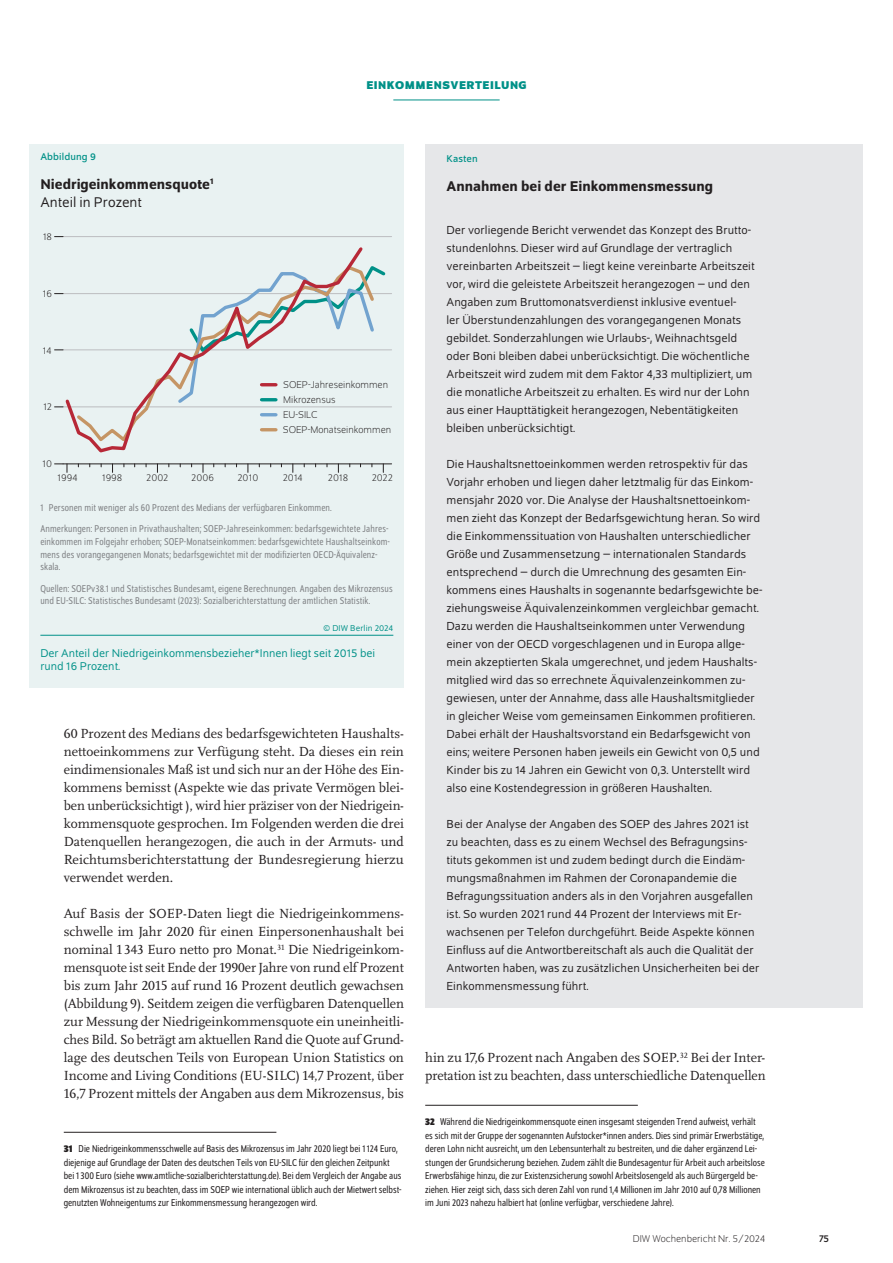
<style>
.page{position:relative;width:893px;height:1263px;background:#fff}
.page>*{position:absolute;margin:0;border:0;box-sizing:border-box;transform-origin:0 0}
.t1{font:500 15px "Schumpeter";color:#231f20}
.t2{font:15px "Schumpeter Blond";color:#231f20}
.t3{font:13.8px/18px "Scala Pro";color:#231f20;text-align:justify}
.t4{font:12.3px/18px "Schumpeter Blond";letter-spacing:.005em;color:#231f20}
.t5{font:12px/13.5px "Schumpeter Blond";color:#009188}
.t6{font:700 12px "Schumpeter";color:#009188}
.t7{font:semi-condensed 10.5px/13.5px "Schumpeter Blond";color:#231f20}
.t8{font:semi-condensed 10.5px/12.8px "Schumpeter Blond";letter-spacing:.01em;color:#808285}
.t9{font:300 10.5px/15px "Schumpeter";color:#231f20}
.t10{font:10.5px "Schumpeter";letter-spacing:.01em;color:#009188}
.t11{font:10.5px "Schumpeter";color:#231f20}
.t12{font:9px "Schumpeter Blond";letter-spacing:.01em;color:#009188}
.s1{font-family:"Schumpeter";font-weight:700}
</style>
<div class="page">
<hr style="left:393px;top:100px;width:107px;height:1px;background:#009188">
<hr style="left:64px;top:1132px;width:212px;height:1px;background:#231f20">
<hr style="left:425px;top:1105px;width:213px;height:1px;background:#231f20">
<div style="left:425px;top:144px;width:438px;height:863px;background:#e6e7e9"></div>
<div style="left:30px;top:144px;width:374px;height:543px;background:#e9f2f2"></div>
<hr style="left:63px;top:407px;width:329px;height:1px;background:#bcbdc0">
<hr style="left:63px;top:350px;width:329px;height:1px;background:#bcbdc0">
<hr style="left:63px;top:293px;width:329px;height:1px;background:#bcbdc0">
<hr style="left:63px;top:236px;width:329px;height:1px;background:#bcbdc0">
<hr style="left:63px;top:464px;width:329px;height:1px;background:#231f20">
<svg style="left:55px;top:464px;width:13px;height:8px"></svg>
<svg style="left:365px;top:266px;width:12px;height:142px"></svg>
<svg style="left:63px;top:247px;width:302px;height:206px"></svg>
<hr style="left:40px;top:635px;width:353px;height:1px;background:#009188">
<p class="t6" style="left:366px;top:79px;width:17px">EINKOMMENSVERTEILUNG</p>
<p class="t10" style="left:40px;top:151px;width:57px">Abbildung 9</p>
<p class="t1" style="left:40px;top:176px;width:175px">Niedrigeinkommensquote<sup>1</sup></p>
<p class="t2" style="left:40px;top:194px;width:103px">Anteil in Prozent</p>
<p class="t9" style="left:43px;top:229px;width:10px">18</p>
<p class="t9" style="left:43px;top:286px;width:11px">16</p>
<p class="t9" style="left:43px;top:343px;width:10px">14</p>
<p class="t9" style="left:43px;top:399px;width:10px">12</p>
<p class="t9" style="left:43px;top:456px;width:11px">10</p>
<p class="t9" style="left:283px;top:378px;width:110px">SOEP-Jahreseinkommen<br>Mikrozensus<br>EU-SILC<br>SOEP-Monatseinkommen</p>
<p class="t9" style="left:58px;top:471px;width:22px">1994</p>
<p class="t9" style="left:102px;top:471px;width:22px">1998</p>
<p class="t9" style="left:146px;top:471px;width:24px">2002</p>
<p class="t9" style="left:191px;top:471px;width:24px">2006</p>
<p class="t9" style="left:237px;top:471px;width:22px">2010</p>
<p class="t9" style="left:283px;top:471px;width:22px">2014</p>
<p class="t9" style="left:328px;top:471px;width:22px">2018</p>
<p class="t9" style="left:372px;top:471px;width:23px">2022</p>
<p class="t8" style="left:40px;top:497px;width:350px;line-height:21.3px">1 Personen mit weniger als 60 Prozent des Medians der verfügbaren Einkommen.<br>Anmerkungen: Personen in Privathaushalten; SOEP-Jahreseinkommen: bedarfsgewichtete Jahres-</p>
<p class="t8" style="left:40px;top:535px;width:351px">einkommen im Folgejahr erhoben; SOEP-Monatseinkommen: bedarfsgewichtete Haushaltseinkom&shy;mens des vorangegangenen Monats; bedarfsgewichtet mit der modifizierten OECD-Äquivalenz&shy;skala.</p>
<p class="t8" style="left:40px;top:582px;width:354px">Quellen: SOEPv38.1 und Statistisches Bundesamt, eigene Berechnungen. Angaben des Mikrozensus und EU-SILC: Statistisches Bundesamt (2023): Sozialberichterstattung der amtlichen Statistik.</p>
<p class="t12" style="left:323px;top:623px;width:72px">© DIW Berlin 2024</p>
<p class="t5" style="left:40px;top:647px;width:336px">Der Anteil der Niedrigeinkommensbezieher*Innen liegt seit 2015 bei rund 16 Prozent.</p>
<p class="t3" style="left:64px;top:724px;width:342px">60 Prozent des Medians des bedarfsgewichteten Haushalts&shy;nettoeinkommens zur Verfügung steht. Da dieses ein rein eindimensionales Maß ist und sich nur an der Höhe des Ein&shy;kommens bemisst (Aspekte wie das private Vermögen blei&shy;ben unberücksichtigt ), wird hier präziser von der Niedrigein&shy;kommensquote gesprochen. Im Folgenden werden die drei Datenquellen herangezogen, die auch in der Armuts- und Reichtumsberichterstattung der Bundesregierung hierzu verwendet werden.</p>
<p class="t3" style="left:64px;top:904px;width:342px">Auf Basis der SOEP-Daten liegt die Niedrigeinkommens&shy;schwelle im Jahr 2020 für einen Einpersonenhaushalt bei nominal 1 343 Euro netto pro Monat.<sup>31</sup> Die Niedrigeinkom&shy;mensquote ist seit Ende der 1990er Jahre von rund elf Prozent bis zum Jahr 2015 auf rund 16 Prozent deutlich gewachsen (Abbildung 9). Seitdem zeigen die verfügbaren Datenquellen zur Messung der Niedrigeinkommensquote ein uneinheitli&shy;ches Bild. So beträgt am aktuellen Rand die Quote auf Grund&shy;lage des deutschen Teils von European Union Statistics on Income and Living Conditions (EU-SILC) 14,7 Prozent, über 16,7 Prozent mittels der Angaben aus dem Mikrozensus, bis</p>
<p class="t7" style="left:64px;top:1142px;width:339px"><span class="s1">31</span> Die Niedrigeinkommensschwelle auf Basis des Mikrozensus im Jahr 2020 liegt bei 1124 Euro, diejenige auf Grundlage der Daten des deutschen Teils von EU-SILC für den gleichen Zeitpunkt bei 1300 Euro (siehe www.amtliche-sozialberichterstattung.de). Bei dem Vergleich der Angabe aus dem Mikrozensus ist zu beachten, dass im SOEP wie international üblich auch der Mietwert selbst&shy;genutzten Wohneigentums zur Einkommensmessung herangezogen wird.</p>
<p class="t10" style="left:446px;top:153px;width:33px">Kasten</p>
<p class="t1" style="left:446px;top:178px;width:268px">Annahmen bei der Einkommensmessung</p>
<p class="t4" style="left:446px;top:221px;width:310px">Der vorliegende Bericht verwendet das Konzept des Brutto&shy;stundenlohns. Dieser wird auf Grundlage der vertraglich vereinbarten Arbeitszeit – liegt keine vereinbarte Arbeitszeit vor, wird die geleistete Arbeitszeit herangezogen – und den Angaben zum Bruttomonatsverdienst inklusive eventuel-<br>ler Überstundenzahlungen des vorangegangenen Monats gebildet. Sonderzahlungen wie Urlaubs-, Weihnachtsgeld oder Boni bleiben dabei unberücksichtigt. Die wöchentliche Arbeitszeit wird zudem mit dem Faktor 4,33 multipliziert, um die monatliche Arbeitszeit zu erhalten. Es wird nur der Lohn aus einer Haupttätigkeit herangezogen, Nebentätigkeiten bleiben unberücksichtigt.</p>
<p class="t4" style="left:446px;top:455px;width:317px">Die Haushaltsnettoeinkommen werden retrospektiv für das Vorjahr erhoben und liegen daher letztmalig für das Einkom&shy;mensjahr 2020 vor. Die Analyse der Haushaltsnettoeinkom&shy;men zieht das Konzept der Bedarfsgewichtung heran. So wird die Einkommenssituation von Haushalten unterschiedlicher Größe und Zusammensetzung – internationalen Standards entsprechend – durch die Umrechnung des gesamten Ein&shy;kommens eines Haushalts in sogenannte bedarfsgewichte be&shy;ziehungsweise Äquivalenzeinkommen vergleichbar gemacht.<br>Dazu werden die Haushaltseinkommen unter Verwendung einer von der OECD vorgeschlagenen und in Europa allge&shy;mein akzeptierten Skala umgerechnet, und jedem Haushalts&shy;mitglied wird das so errechnete Äquivalenzeinkommen zu&shy;gewiesen, unter der Annahme, dass alle Haushaltsmitglieder in gleicher Weise vom gemeinsamen Einkommen profitieren.<br>Dabei erhält der Haushaltsvorstand ein Bedarfsgewicht von eins; weitere Personen haben jeweils ein Gewicht von 0,5 und Kinder bis zu 14 Jahren ein Gewicht von 0,3. Unterstellt wird also eine Kostendegression in größeren Haushalten.</p>
<p class="t4" style="left:446px;top:816px;width:314px">Bei der Analyse der Angaben des SOEP des Jahres 2021 ist zu beachten, dass es zu einem Wechsel des Befragungsins&shy;tituts gekommen ist und zudem bedingt durch die Eindäm&shy;mungsmaßnahmen im Rahmen der Coronapandemie die Befragungssituation anders als in den Vorjahren ausgefallen ist. So wurden 2021 rund 44 Prozent der Interviews mit Er&shy;wachsenen per Telefon durchgeführt. Beide Aspekte können Einfluss auf die Antwortbereitschaft als auch die Qualität der Antworten haben, was zu zusätzlichen Unsicherheiten bei der Einkommensmessung führt.</p>
<p class="t3" style="left:425px;top:1048px;width:342px">hin zu 17,6 Prozent nach Angaben des SOEP.<sup>32</sup> Bei der Inter&shy;pretation ist zu beachten, dass unterschiedliche Datenquellen</p>
<p class="t7" style="left:425px;top:1115px;width:341px"><span class="s1">32</span> Während die Niedrigeinkommensquote einen insgesamt steigenden Trend aufweist, verhält es sich mit der Gruppe der sogenannten Aufstocker*innen anders. Dies sind primär Erwerbstätige, deren Lohn nicht ausreicht, um den Lebensunterhalt zu bestreiten, und die daher ergänzend Lei&shy;stungen der Grundsicherung beziehen. Zudem zählt die Bundesagentur für Arbeit auch arbeitslose Erwerbsfähige hinzu, die zur Existenzsicherung sowohl Arbeitslosengeld als auch Bürgergeld be&shy;ziehen. Hier zeigt sich, dass sich deren Zahl von rund 1,4 Millionen im Jahr 2010 auf 0,78 Millionen im Juni 2023 nahezu halbiert hat (online verfügbar, verschiedene Jahre).</p>
<p class="t9" style="left:633px;top:1231px;width:134px">DIW Wochenbericht Nr. 5/2024</p>
<p class="t11" style="left:819px;top:1233px;width:12px">75</p>
</div>
